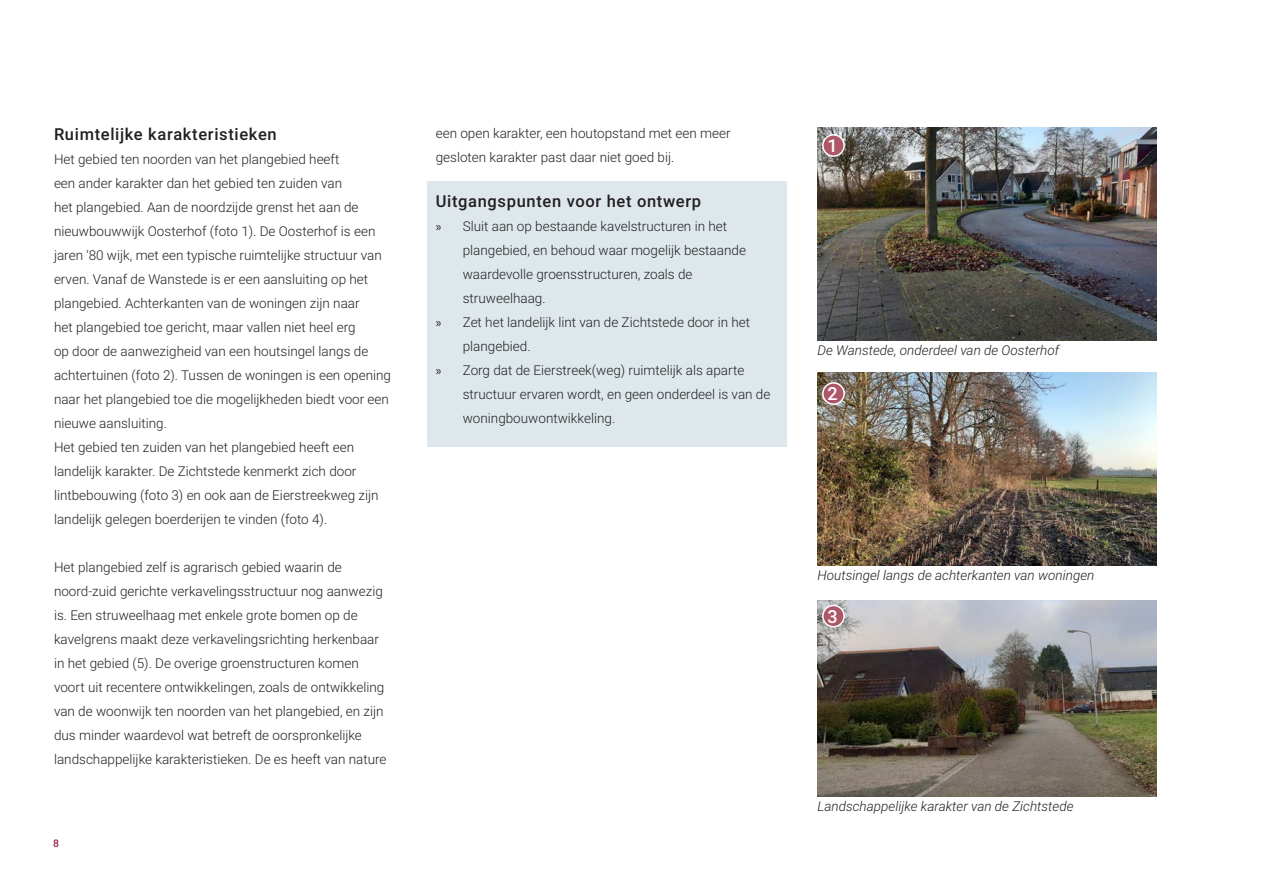
<style>
.page{position:relative;width:1263px;height:893px;background:#fff}
.page>*{position:absolute;margin:0;border:0;box-sizing:border-box;transform-origin:0 0}
.t1{font:500 18px "Roboto";color:#fff}
.Subtitel{font:500 16.5px "Roboto";letter-spacing:.04em;color:#231f20}
.Tekst{font:300 13.5px/24px "Roboto";color:#231f20}
.Onderschrift{font:italic 300 13.5px "Roboto";color:#231f20}
.t2{font:500 10.5px "Roboto";color:#992b4b}
.s1{font-family:"Myriad Pro";font-weight:400}
</style>
<div class="page">
<div style="left:427px;top:181px;width:360px;height:265px;background:#dee8ec"></div>
<img style="left:817px;top:127px;width:340px;height:213px">
<img style="left:817px;top:372px;width:340px;height:194px">
<div style="left:823px;top:135px;width:21px;height:21px;background:#ae5768;border-radius:50%"></div>
<div style="left:822px;top:134px;width:23px;height:23px;border:2px solid #fff;border-radius:50%"></div>
<div style="left:823px;top:383px;width:21px;height:21px;background:#ae5768;border-radius:50%"></div>
<div style="left:822px;top:382px;width:23px;height:23px;border:2px solid #fff;border-radius:50%"></div>
<img style="left:817px;top:601px;width:340px;height:196px">
<div style="left:823px;top:605px;width:21px;height:22px;background:#ae5768;border-radius:50%"></div>
<div style="left:822px;top:605px;width:23px;height:22px;border:2px solid #fff;border-radius:50%"></div>
<p class="Subtitel" style="left:54px;top:123px;width:224px">Ruimtelijke karakteristieken</p>
<p class="Tekst" style="left:54px;top:147px;width:338px">Het gebied ten noorden van het plangebied heeft<br>een ander karakter dan het gebied ten zuiden van<br>het plangebied. Aan de noordzijde grenst het aan de nieuwbouwwijk Oosterhof (foto 1). De Oosterhof is een jaren '80 wijk, met een typische ruimtelijke structuur van erven. Vanaf de Wanstede is er een aansluiting op het plangebied. Achterkanten van de woningen zijn naar<br>het plangebied toe gericht, maar vallen niet heel erg<br>op door de aanwezigheid van een houtsingel langs de achtertuinen (foto 2). Tussen de woningen is een opening naar het plangebied toe die mogelijkheden biedt voor een nieuwe aansluiting.</p>
<p class="Tekst" style="left:54px;top:435px;width:326px">Het gebied ten zuiden van het plangebied heeft een landelijk karakter. De Zichtstede kenmerkt zich door lintbebouwing (foto 3) en ook aan de Eierstreekweg zijn landelijk gelegen boerderijen te vinden (foto 4).</p>
<p class="Tekst" style="left:54px;top:555px;width:334px">Het plangebied zelf is agrarisch gebied waarin de noord-zuid gerichte verkavelingsstructuur nog aanwezig is. Een struweelhaag met enkele grote bomen op de kavelgrens maakt deze verkavelingsrichting herkenbaar in het gebied (5). De overige groenstructuren komen voort uit recentere ontwikkelingen, zoals de ontwikkeling van de woonwijk ten noorden van het plangebied, en zijn dus minder waardevol wat betreft de oorspronkelijke landschappelijke karakteristieken. De es heeft van nature</p>
<p class="t2" style="left:53px;top:835px;width:7px">8</p>
<p class="Tekst" style="left:436px;top:121px;width:296px">een open karakter, een houtopstand met een meer gesloten karakter past daar niet goed bij.</p>
<p class="Subtitel" style="left:436px;top:190px;width:267px">Uitgangspunten voor het ontwerp</p>
<p class="Tekst" style="left:463px;top:214px;width:285px;text-indent:-27px"><span class="s1">»</span> Sluit aan op bestaande kavelstructuren in het plangebied, en behoud waar mogelijk bestaande waardevolle groensstructuren, zoals de struweelhaag.</p>
<p class="Tekst" style="left:463px;top:310px;width:289px;text-indent:-27px"><span class="s1">»</span> Zet het landelijk lint van de Zichtstede door in het plangebied.</p>
<p class="Tekst" style="left:463px;top:358px;width:309px;text-indent:-27px"><span class="s1">»</span> Zorg dat de Eierstreek(weg) ruimtelijk als aparte structuur ervaren wordt, en geen onderdeel is van de woningbouwontwikkeling.</p>
<p class="t1" style="left:827px;top:133px;width:12px">1</p>
<p class="Onderschrift" style="left:817px;top:340px;width:243px">De Wanstede, onderdeel van de Oosterhof</p>
<p class="t1" style="left:827px;top:381px;width:12px">2</p>
<p class="Onderschrift" style="left:817px;top:566px;width:278px">Houtsingel langs de achterkanten van woningen</p>
<p class="t1" style="left:827px;top:604px;width:12px">3</p>
<p class="Onderschrift" style="left:817px;top:796px;width:258px">Landschappelijke karakter van de Zichtstede</p>
</div>
